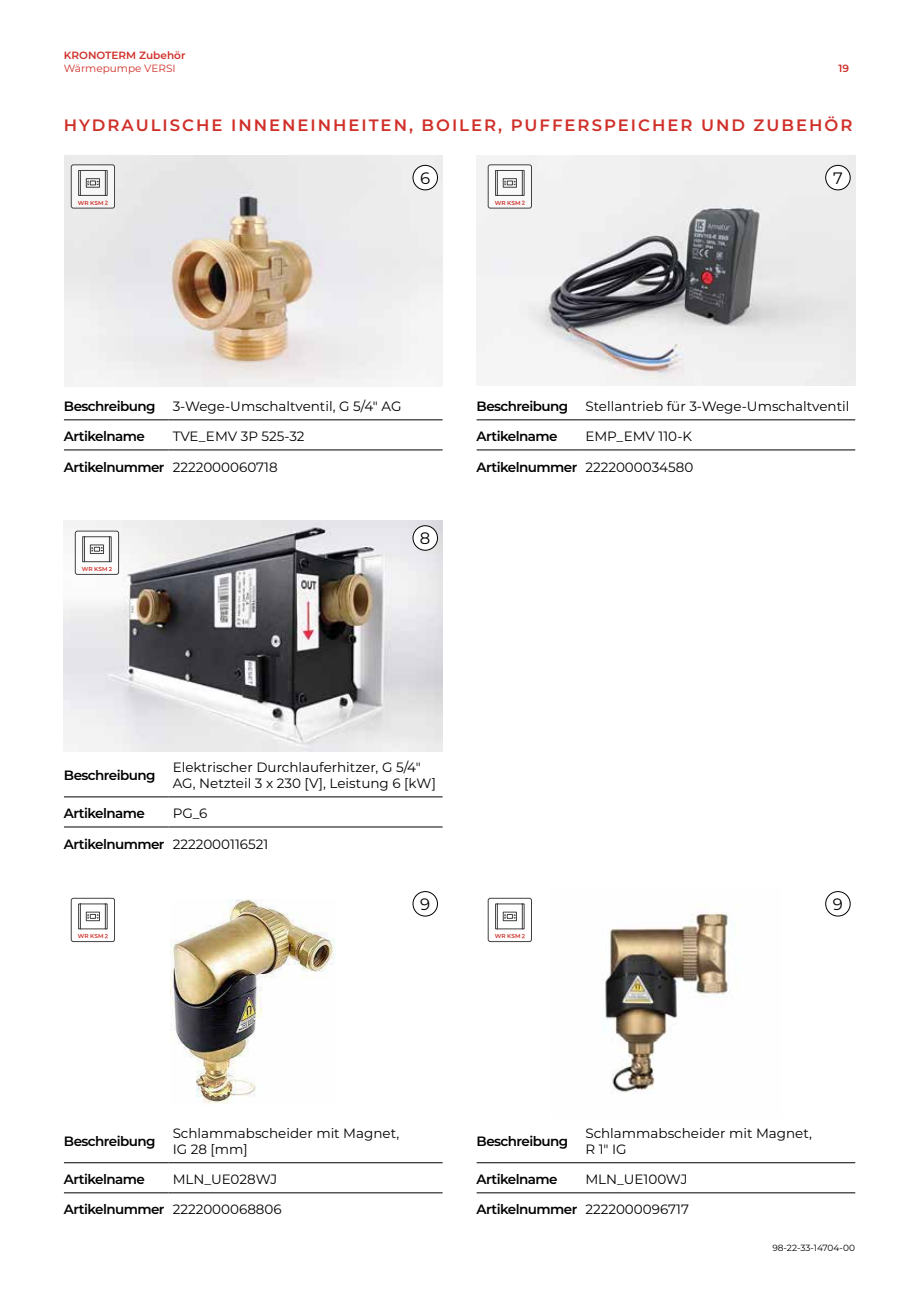
<style>
.page{position:relative;width:919px;height:1289px;background:#fff}
.page>*{position:absolute;margin:0;border:0;box-sizing:border-box;transform-origin:0 0}
.t1{font:600 16.5px "Montserrat";letter-spacing:.12em;color:#d0302a}
.t2{font:16.5px "Montserrat";color:#000}
.t3{font:13.5px/16.2px "Montserrat";color:#000}
.t4{font:600 13.5px "Montserrat";letter-spacing:-.04em;color:#000}
.t5{font:600 10.5px "Montserrat";color:#d0302a}
.t6{font:10.5px "Montserrat";color:#d0302a}
.t7{font:9px "Montserrat";color:#000}
.t8{font:600 5.7px "Montserrat";color:#cf3029}
.s1{font-weight:400}
</style>
<div class="page">
<img style="left:170px;top:899px;width:165px;height:205px">
<img style="left:603px;top:904px;width:129px;height:190px">
<hr style="left:64px;top:1162px;width:104px;height:1px;background:#000">
<hr style="left:168px;top:1162px;width:274px;height:1px;background:#000">
<hr style="left:64px;top:1192px;width:104px;height:1px;background:#000">
<hr style="left:168px;top:1192px;width:274px;height:1px;background:#000">
<hr style="left:476px;top:1162px;width:105px;height:1px;background:#000">
<hr style="left:581px;top:1162px;width:274px;height:1px;background:#000">
<hr style="left:476px;top:1192px;width:105px;height:1px;background:#000">
<hr style="left:581px;top:1192px;width:274px;height:1px;background:#000">
<svg style="left:495px;top:903px;width:30px;height:35px"></svg>
<div style="left:487px;top:897px;width:45px;height:45px;border:1px solid #424143;border-radius:2px"></div>
<svg style="left:78px;top:903px;width:30px;height:35px"></svg>
<div style="left:71px;top:897px;width:44px;height:45px;border:1px solid #424143;border-radius:2px"></div>
<div style="left:413px;top:891px;width:24px;height:25px;border:1px solid #000;border-radius:50%"></div>
<div style="left:825px;top:891px;width:25px;height:25px;border:1px solid #000;border-radius:50%"></div>
<img style="left:64px;top:155px;width:378px;height:231px">
<img style="left:477px;top:155px;width:378px;height:230px">
<hr style="left:64px;top:419px;width:104px;height:1px;background:#000">
<hr style="left:168px;top:419px;width:274px;height:1px;background:#000">
<hr style="left:64px;top:449px;width:104px;height:1px;background:#000">
<hr style="left:168px;top:449px;width:274px;height:1px;background:#000">
<hr style="left:476px;top:419px;width:105px;height:1px;background:#000">
<hr style="left:581px;top:419px;width:274px;height:1px;background:#000">
<hr style="left:476px;top:449px;width:105px;height:1px;background:#000">
<hr style="left:581px;top:449px;width:274px;height:1px;background:#000">
<div style="left:487px;top:164px;width:45px;height:44px;background:#fff;border-radius:3px"></div>
<svg style="left:495px;top:169px;width:30px;height:36px"></svg>
<div style="left:487px;top:164px;width:45px;height:44px;border:1px solid #424143;border-radius:2px"></div>
<div style="left:70px;top:164px;width:45px;height:44px;background:#f6f6f6;border-radius:3px"></div>
<svg style="left:78px;top:170px;width:30px;height:35px"></svg>
<div style="left:71px;top:164px;width:44px;height:44px;border:1px solid #424143;border-radius:2px"></div>
<div style="left:413px;top:165px;width:24px;height:25px;background:#fff;border-radius:50%"></div>
<div style="left:413px;top:165px;width:24px;height:25px;border:1px solid #000;border-radius:50%"></div>
<div style="left:825px;top:165px;width:25px;height:25px;background:#fff;border-radius:50%"></div>
<div style="left:825px;top:165px;width:25px;height:25px;border:1px solid #000;border-radius:50%"></div>
<img style="left:64px;top:521px;width:378px;height:230px">
<hr style="left:64px;top:796px;width:104px;height:1px;background:#000">
<hr style="left:168px;top:796px;width:274px;height:1px;background:#000">
<hr style="left:64px;top:826px;width:104px;height:1px;background:#000">
<hr style="left:168px;top:826px;width:274px;height:1px;background:#000">
<div style="left:75px;top:530px;width:44px;height:45px;background:#fff;border-radius:3px"></div>
<svg style="left:82px;top:536px;width:30px;height:35px"></svg>
<div style="left:75px;top:530px;width:44px;height:45px;border:1px solid #424143;border-radius:2px"></div>
<div style="left:413px;top:525px;width:24px;height:25px;background:#fff;border-radius:50%"></div>
<div style="left:413px;top:525px;width:24px;height:25px;border:1px solid #000;border-radius:50%"></div>
<p class="t5" style="left:64px;top:48px;width:123px">KRONOTERM Zubehör</p>
<p class="t6" style="left:64px;top:61px;width:113px">Wärmepumpe VERSI</p>
<p class="t5" style="left:838px;top:61px;width:12px">19</p>
<p class="t1" style="left:64px;top:113px;width:790px">HYDRAULISCHE INNENEINHEITEN, BOILER, PUFFERSPEICHER UND ZUBEHÖR</p>
<p class="t2" style="left:420px;top:167px;width:12px">6</p>
<p class="t2" style="left:833px;top:167px;width:11px">7</p>
<p class="t8" style="left:78px;top:199px;width:27px">WR KSM</p>
<p class="t8" style="left:494px;top:199px;width:27px">WR KSM</p>
<p class="t4" style="left:64px;top:397px;width:93px">Beschreibung</p>
<p class="t3" style="left:173px;top:398px;width:230px">3-Wege-Umschaltventil, G 5/4" AG</p>
<p class="t4" style="left:64px;top:427px;width:82px">Artikelname</p>
<p class="t3" style="left:173px;top:428px;width:133px">TVE_EMV 3P 525-32</p>
<p class="t4" style="left:64px;top:457px;width:215px">Artikelnummer <span class="s1">2222000060718</span></p>
<p class="t8" style="left:82px;top:565px;width:27px">WR KSM</p>
<p class="t2" style="left:420px;top:527px;width:12px">8</p>
<p class="t4" style="left:476px;top:397px;width:93px">Beschreibung</p>
<p class="t3" style="left:585px;top:398px;width:265px">Stellantrieb für 3-Wege-Umschaltventil</p>
<p class="t4" style="left:476px;top:427px;width:82px">Artikelname</p>
<p class="t3" style="left:585px;top:428px;width:108px">EMP_EMV 110-K</p>
<p class="t4" style="left:476px;top:457px;width:218px">Artikelnummer <span class="s1">2222000034580</span></p>
<p class="t4" style="left:64px;top:766px;width:93px">Beschreibung</p>
<p class="t3" style="left:173px;top:758px;width:265px">Elektrischer Durchlauferhitzer, G 5/4"<br>AG, Netzteil 3 x 230 [V], Leistung 6 [kW]</p>
<p class="t4" style="left:64px;top:804px;width:82px">Artikelname</p>
<p class="t3" style="left:173px;top:805px;width:36px">PG_6</p>
<p class="t4" style="left:64px;top:834px;width:206px">Artikelnummer <span class="s1">2222000116521</span></p>
<p class="t2" style="left:420px;top:893px;width:12px">9</p>
<p class="t2" style="left:832px;top:893px;width:12px">9</p>
<p class="t8" style="left:78px;top:932px;width:27px">WR KSM</p>
<p class="t8" style="left:494px;top:932px;width:27px">WR KSM</p>
<p class="t4" style="left:64px;top:1131px;width:93px">Beschreibung</p>
<p class="t3" style="left:173px;top:1124px;width:228px">Schlammabscheider mit Magnet,<br>IG 28 [mm]</p>
<p class="t4" style="left:64px;top:1169px;width:82px">Artikelname</p>
<p class="t3" style="left:173px;top:1170px;width:106px">MLN_UE028WJ</p>
<p class="t4" style="left:64px;top:1199px;width:219px">Artikelnummer <span class="s1">2222000068806</span></p>
<p class="t4" style="left:476px;top:1131px;width:93px">Beschreibung</p>
<p class="t3" style="left:585px;top:1124px;width:228px">Schlammabscheider mit Magnet,<br>R 1" IG</p>
<p class="t4" style="left:476px;top:1169px;width:82px">Artikelname</p>
<p class="t3" style="left:585px;top:1170px;width:104px">MLN_UE100WJ</p>
<p class="t4" style="left:476px;top:1199px;width:214px">Artikelnummer <span class="s1">2222000096717</span></p>
<p class="t7" style="left:772px;top:1241px;width:84px">98-22-33-14704-00</p>
</div>
